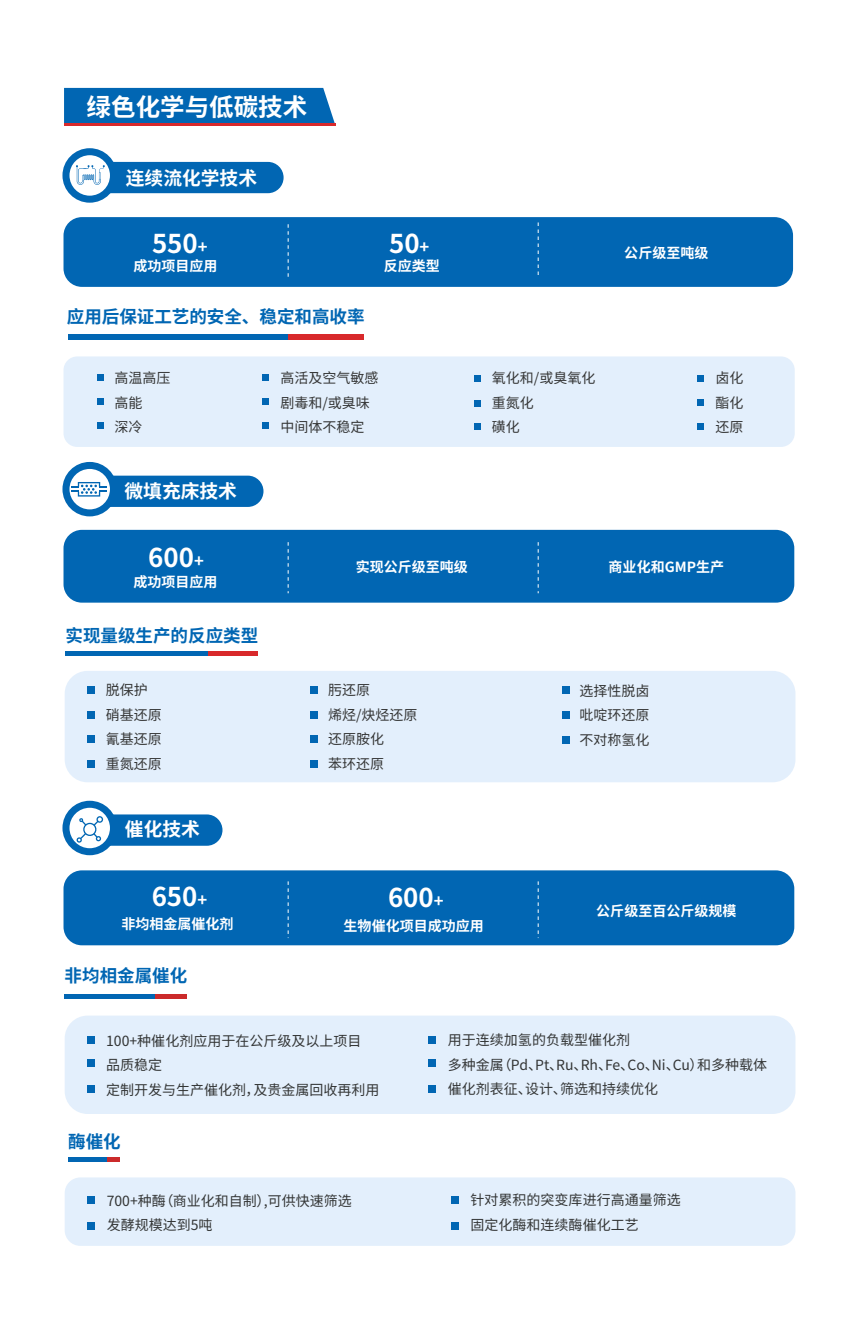
<style>
.page{position:relative;width:859px;height:1340px;background:#fff}
.page>*{position:absolute;margin:0;border:0;box-sizing:border-box;transform-origin:0 0}
.t1{font:700 25.9px "Source Han Sans CN";color:#fff}
.t2{font:700 24.5px "Source Han Sans CN";color:#fff}
.t3{font:700 18.72px "Source Han Sans CN";color:#fff}
.t4{font:700 17.5px "Source Han Sans CN";color:#0166b3}
.t5{font:14px/24.5px "Source Han Sans CN";color:#333535}
.t6{font:14px/24.5px "Source Han Sans CN";color:#343535}
.t7{font:700 14px "Source Han Sans CN";color:#fff}
.s1{font-size:16.62px}
</style>
<div class="page">
<div style="left:65px;top:1177px;width:730px;height:68px;background:#e3effc;border-radius:16px"></div>
<div style="left:66px;top:475px;width:197px;height:32px;background:#0166b3;border-radius:16px"></div>
<svg style="left:66px;top:465px;width:47px;height:48px"></svg>
<div style="left:62px;top:462px;width:55px;height:54px;border:7px solid #0166b3;border-radius:50%"></div>
<div style="left:64px;top:88px;width:271px;height:35px;background:#0166b3"></div>
<hr style="left:64px;top:123px;width:271px;height:3px;background:#d8292b">
<div style="left:63px;top:217px;width:729px;height:70px;background:#0166b3;border-radius:18px"></div>
<svg style="left:287px;top:224px;width:1px;height:53px"></svg>
<svg style="left:537px;top:222px;width:1px;height:53px"></svg>
<div style="left:63px;top:530px;width:731px;height:72px;background:#0166b3;border-radius:18px"></div>
<svg style="left:287px;top:542px;width:1px;height:51px"></svg>
<svg style="left:537px;top:542px;width:1px;height:51px"></svg>
<div style="left:66px;top:162px;width:217px;height:31px;background:#0166b3;border-radius:16px"></div>
<svg style="left:66px;top:152px;width:47px;height:47px"></svg>
<div style="left:62px;top:148px;width:55px;height:55px;border:7px solid #0166b3;border-radius:50%"></div>
<svg style="left:76px;top:165px;width:29px;height:20px"></svg>
<svg style="left:72px;top:482px;width:34px;height:14px"></svg>
<div style="left:65px;top:671px;width:730px;height:111px;background:#e3effc;border-radius:23px"></div>
<div style="left:66px;top:814px;width:156px;height:31px;background:#0166b3;border-radius:16px"></div>
<svg style="left:66px;top:804px;width:47px;height:47px"></svg>
<div style="left:62px;top:800px;width:55px;height:55px;border:7px solid #0166b3;border-radius:50%"></div>
<svg style="left:76px;top:816px;width:27px;height:27px"></svg>
<div style="left:63px;top:870px;width:731px;height:75px;background:#0166b3;border-radius:18px"></div>
<svg style="left:287px;top:881px;width:1px;height:57px"></svg>
<svg style="left:537px;top:881px;width:1px;height:57px"></svg>
<hr style="left:96px;top:994px;width:91px;height:4px;background:#cb2a2b">
<hr style="left:65px;top:994px;width:90px;height:4px;background:#0166b3">
<div style="left:65px;top:1015px;width:730px;height:98px;background:#e3effc;border-radius:23px"></div>
<hr style="left:81px;top:1157px;width:39px;height:4px;background:#cb2a2b">
<hr style="left:68px;top:1157px;width:39px;height:4px;background:#0166b3">
<div style="left:88px;top:686px;width:7px;height:7px;background:#0166b3"></div>
<div style="left:88px;top:711px;width:7px;height:7px;background:#0166b3"></div>
<div style="left:88px;top:735px;width:7px;height:8px;background:#0166b3"></div>
<div style="left:88px;top:760px;width:7px;height:8px;background:#0166b3"></div>
<div style="left:310px;top:686px;width:8px;height:7px;background:#0166b3"></div>
<div style="left:310px;top:711px;width:8px;height:7px;background:#0166b3"></div>
<div style="left:310px;top:735px;width:8px;height:8px;background:#0166b3"></div>
<div style="left:310px;top:760px;width:8px;height:8px;background:#0166b3"></div>
<div style="left:562px;top:686px;width:7px;height:7px;background:#0166b3"></div>
<div style="left:562px;top:711px;width:7px;height:7px;background:#0166b3"></div>
<div style="left:562px;top:736px;width:7px;height:7px;background:#0166b3"></div>
<div style="left:88px;top:1036px;width:7px;height:7px;background:#0166b3"></div>
<div style="left:88px;top:1059px;width:7px;height:8px;background:#0166b3"></div>
<div style="left:88px;top:1084px;width:7px;height:8px;background:#0166b3"></div>
<div style="left:428px;top:1036px;width:8px;height:7px;background:#0166b3"></div>
<div style="left:428px;top:1059px;width:8px;height:8px;background:#0166b3"></div>
<div style="left:428px;top:1084px;width:8px;height:8px;background:#0166b3"></div>
<div style="left:88px;top:1196px;width:7px;height:8px;background:#0166b3"></div>
<div style="left:88px;top:1221px;width:7px;height:8px;background:#0166b3"></div>
<div style="left:451px;top:1196px;width:7px;height:8px;background:#0166b3"></div>
<div style="left:451px;top:1221px;width:7px;height:8px;background:#0166b3"></div>
<div style="left:144px;top:334px;width:219px;height:6px;background:#d8292b"></div>
<div style="left:68px;top:334px;width:219px;height:6px;background:#0166b3"></div>
<div style="left:115px;top:651px;width:142px;height:5px;background:#d8292b"></div>
<div style="left:65px;top:651px;width:143px;height:5px;background:#0166b3"></div>
<div style="left:63px;top:356px;width:731px;height:91px;background:#e3effc;border-radius:14px"></div>
<svg style="left:97px;top:374px;width:6px;height:6px"></svg>
<div style="left:97px;top:398px;width:6px;height:7px;background:#0166b3"></div>
<div style="left:97px;top:422px;width:6px;height:7px;background:#0166b3"></div>
<div style="left:474px;top:375px;width:7px;height:6px;background:#0166b3"></div>
<div style="left:262px;top:374px;width:7px;height:6px;background:#0166b3"></div>
<div style="left:262px;top:398px;width:7px;height:7px;background:#0166b3"></div>
<div style="left:262px;top:422px;width:7px;height:7px;background:#0166b3"></div>
<div style="left:474px;top:400px;width:7px;height:6px;background:#0166b3"></div>
<svg style="left:697px;top:375px;width:6px;height:6px"></svg>
<div style="left:697px;top:399px;width:6px;height:7px;background:#0166b3"></div>
<div style="left:697px;top:423px;width:6px;height:7px;background:#0166b3"></div>
<div style="left:474px;top:423px;width:7px;height:6px;background:#0166b3"></div>
<h2 class="t2" style="left:87px;top:93px;width:222px">绿色化学与低碳技术</h2>
<h3 class="t3" style="left:126px;top:168px;width:133px">连续流化学技术</h3>
<h1 class="t1" style="left:152px;top:229px;width:57px">550<span class="s1">+</span></h1>
<p class="t7" style="left:133px;top:258px;width:85px">成功项目应用</p>
<p class="t4" style="left:67px;top:307px;width:299px">应用后保证工艺的安全、稳定和高收率</p>
<h1 class="t1" style="left:389px;top:229px;width:42px">50<span class="s1">+</span></h1>
<p class="t7" style="left:384px;top:258px;width:57px">反应类型</p>
<p class="t7" style="left:624px;top:244px;width:85px">公斤级至吨级</p>
<p class="t6" style="left:114px;top:366px;width:57px">高温高压高能<br>深冷</p>
<p class="t6" style="left:280px;top:366px;width:99px">高活及空气敏感剧毒和/或臭味中间体不稳定</p>
<p class="t6" style="left:715px;top:366px;width:29px;text-align:justify">卤化酯化还原</p>
<p class="t6" style="left:491px;top:366px;width:105px">氧化和/或臭氧化重氮化<br>磺化</p>
<h3 class="t3" style="left:124px;top:481px;width:114px">微填充床技术</h3>
<h1 class="t1" style="left:148px;top:543px;width:57px">600<span class="s1">+</span></h1>
<p class="t7" style="left:133px;top:574px;width:85px">成功项目应用</p>
<p class="t4" style="left:65px;top:625px;width:194px">实现量级生产的反应类型</p>
<p class="t7" style="left:356px;top:558px;width:114px">实现公斤级至吨级</p>
<p class="t7" style="left:608px;top:558px;width:117px">商业化和GMP生产</p>
<p class="t6" style="left:106px;top:678px;width:57px">脱保护硝基还原氰基还原重氮还原</p>
<p class="t6" style="left:328px;top:678px;width:91px">肟还原<br>烯烃/炔烃还原还原胺化<br>苯环还原</p>
<h3 class="t3" style="left:125px;top:818px;width:76px">催化技术</h3>
<h1 class="t1" style="left:152px;top:881px;width:57px">650<span class="s1">+</span></h1>
<p class="t7" style="left:121px;top:916px;width:113px">非均相金属催化剂</p>
<p class="t4" style="left:65px;top:966px;width:124px">非均相金属催化</p>
<h1 class="t1" style="left:388px;top:883px;width:57px">600<span class="s1">+</span></h1>
<p class="t7" style="left:343px;top:918px;width:141px">生物催化项目成功应用</p>
<p class="t6" style="left:579px;top:678px;width:71px;text-align:justify">选择性脱卤吡啶环还原不对称氢化</p>
<p class="t7" style="left:596px;top:902px;width:141px">公斤级至百公斤级规模</p>
<p class="t5" style="left:106px;top:1028px;width:275px">100+种催化剂应用于在公斤级及以上项目<br>品质稳定<br>定制开发与生产催化剂，及贵金属回收再利用</p>
<p class="t5" style="left:448px;top:1028px;width:320px">用于连续加氢的负载型催化剂<br>多种金属（Pd、Pt、Ru、Rh、Fe、Co、Ni、Cu）和多种载体催化剂表征、设计、筛选和持续优化</p>
<p class="t4" style="left:68px;top:1131px;width:54px">酶催化</p>
<p class="t5" style="left:107px;top:1188px;width:246px">700+种酶（商业化和自制）,可供快速筛选发酵规模达到5吨</p>
<p class="t5" style="left:470px;top:1188px;width:211px">针对累积的突变库进行高通量筛选固定化酶和连续酶催化工艺</p>
</div>
